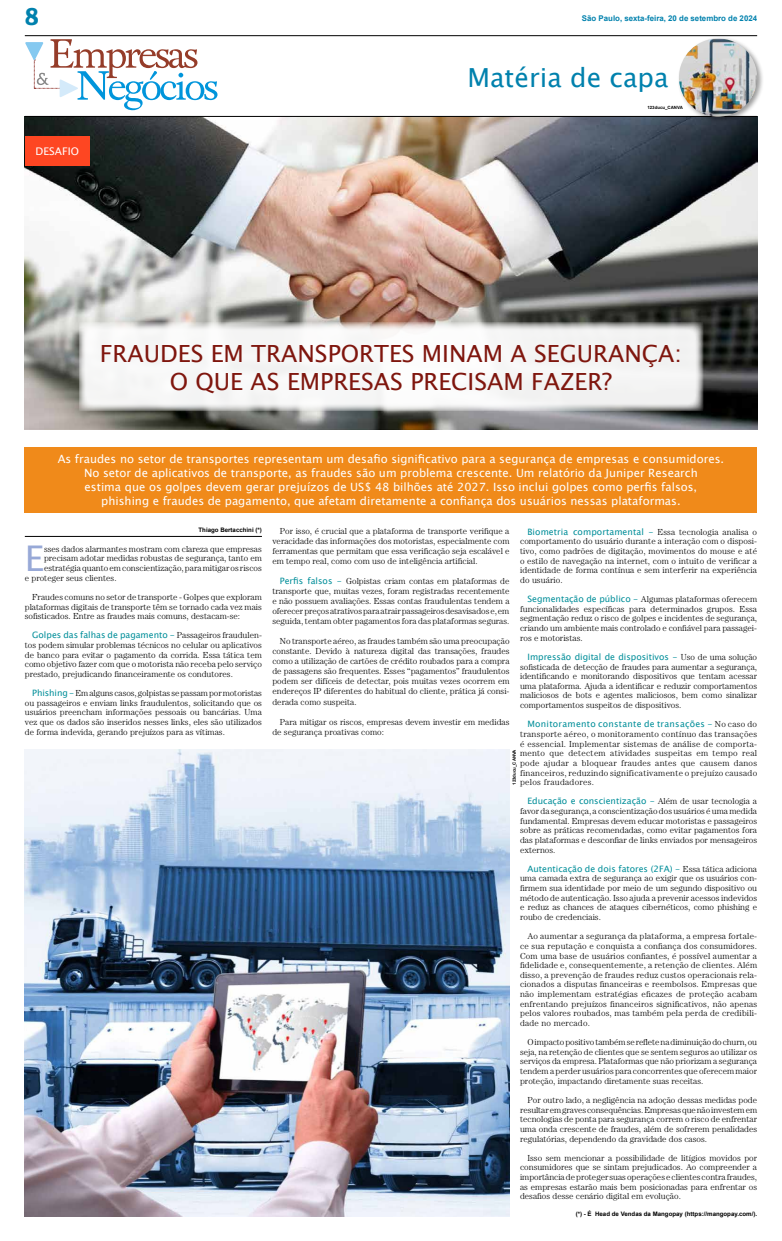
<style>
.page{position:relative;width:782px;height:1241px;background:#fff}
.page>*{position:absolute;margin:0;border:0;box-sizing:border-box;transform-origin:0 0}
.t1{font:35.35px "Lucida Sans Unicode";color:#98a9d7}
.t2{font:26.25px "Lucida Sans Unicode";color:#0081ad}
.t3{font:700 26.25px "Adelle";color:#0081ad}
.t4{font:23.62px/28px "Lucida Sans Unicode";color:#7f160e;text-align:center}
.t5{font:11.38px/14px "Lucida Sans Unicode";color:#fff;text-align:center}
.t6{font:10.5px "Lucida Sans Unicode";color:#fff}
.t7{font:300 8.75px/9.6px "Century Std";color:#000;text-align:justify}
.t8{font:8.75px "Lucida Sans Unicode";color:#008e99}
.t9{font:8.75px "Lucida Sans Unicode";letter-spacing:.03em;color:#008e99}
.t10{font:700 7.88px "Arial";color:#0081ad}
.t11{font:700 6.12px "Arial";color:#000}
.t12{font:700 4.38px "Arial";color:#000}
.s1{font-family:"Century Std";font-weight:300;color:#000}
.s2{font-family:"Lucida Sans Unicode";font-weight:400;color:#008e99}
</style>
<div class="page">
<img style="left:25px;top:117px;width:731px;height:312px">
<div style="left:25px;top:447px;width:731px;height:66px;background:#f08a1a"></div>
<hr style="left:25px;top:35px;width:731px;height:1px;background:#000">
<hr style="left:25px;top:116px;width:731px;height:1px;background:#000">
<svg style="left:25px;top:39px;width:192px;height:71px"></svg>
<hr style="left:25px;top:536px;width:237px;height:1px;background:#000">
<img style="left:25px;top:749px;width:484px;height:466px">
<div style="left:676px;top:36px;width:88px;height:88px;background:#000;opacity:.4"></div>
<img style="left:678px;top:38px;width:78px;height:79px;border-radius:39px">
<div style="left:25px;top:136px;width:65px;height:29px;background:#fe4622"></div>
<svg style="left:79px;top:322px;width:624px;height:89px;fill:#f5f5f5"></svg>
<h2 class="t3" style="left:25px;top:-2px;width:16px">8</h2>
<p class="t10" style="left:581px;top:12px;width:177px">São Paulo, sexta-feira, 20 de setembro de 2024</p>
<h2 class="t2" style="left:467px;top:56px;width:202px">Matéria de capa</h2>
<p class="t6" style="left:36px;top:143px;width:45px">DESAFIO</p>
<p class="t12" style="left:647px;top:105px;width:37px">123ducu_CANVA</p>
<h3 class="t4" style="left:100px;top:340px;width:583px">FRAUDES EM TRANSPORTES MINAM A SEGURANÇA:<br>O QUE AS EMPRESAS PRECISAM FAZER?</h3>
<p class="t5" style="left:58px;top:452px;width:667px">As fraudes no setor de transportes representam um desafio significativo para a segurança de empresas e consumidores.<br>No setor de aplicativos de transporte, as fraudes são um problema crescente. Um relatório da Juniper Research<br>estima que os golpes devem gerar prejuízos de US$ 48 bilhões até 2027. Isso inclui golpes como perfis falsos,<br>phishing e fraudes de pagamento, que afetam diretamente a confiança dos usuários nessas plataformas.</p>
<p class="t11" style="left:198px;top:526px;width:65px">Thiago Bertacchini (*)</p>
<h1 class="t1" style="left:25px;top:530px;width:21px">E</h1>
<p class="t7" style="left:44px;top:543px;width:219px">sses dados alarmantes mostram com clareza que empresas</p>
<p class="t7" style="left:44px;top:553px;width:219px">precisam adotar medidas robustas de segurança, tanto em</p>
<p class="t7" style="left:44px;top:563px;width:219px">estratégia quanto em conscientização, para mitigar os riscos</p>
<p class="t7" style="left:25px;top:572px;width:93px">e proteger seus clientes.</p>
<p class="t7" style="left:25px;top:592px;width:238px;text-indent:7px">Fraudes comuns no setor de transporte - Golpes que exploram plataformas digitais de transporte têm se tornado cada vez mais sofisticados. Entre as fraudes mais comuns, destacam-se:</p>
<p class="t8" style="left:32px;top:628px;width:231px">Golpes das falhas de pagamento - <span class="s1">Passageiros fraudulen-</span></p>
<p class="t7" style="left:25px;top:640px;width:238px">tos podem simular problemas técnicos no celular ou aplicativos de banco para evitar o pagamento da corrida. Essa tática tem como objetivo fazer com que o motorista não receba pelo serviço prestado, prejudicando financeiramente os condutores.</p>
<p class="t7" style="left:25px;top:688px;width:238px;text-indent:7px"><span class="s2">Phishing -</span> Em alguns casos, golpistas se passam por motoristas ou passageiros e enviam links fraudulentos, solicitando que os usuários preencham informações pessoais ou bancárias. Uma vez que os dados são inseridos nesses links, eles são utilizados de forma indevida, gerando prejuízos para as vítimas.</p>
<p class="t7" style="left:272px;top:525px;width:238px;line-height:10.1px;text-indent:7px">Por isso, é crucial que a plataforma de transporte verifique a veracidade das informações dos motoristas, especialmente com ferramentas que permitam que essa verificação seja escalável e em tempo real, como com uso de inteligência artificial.</p>
<p class="t7" style="left:272px;top:576px;width:238px;line-height:10.1px;text-indent:7px"><span class="s2">Perfis falsos -</span> Golpistas criam contas em plataformas de transporte que, muitas vezes, foram registradas recentemente e não possuem avaliações. Essas contas fraudulentas tendem a oferecer preços atrativos para atrair passageiros desavisados e, em seguida, tentam obter pagamentos fora das plataformas seguras.</p>
<p class="t7" style="left:272px;top:636px;width:238px;line-height:10.1px;text-indent:7px">No transporte aéreo, as fraudes também são uma preocupação constante. Devido à natureza digital das transações, fraudes como a utilização de cartões de crédito roubados para a compra de passagens são frequentes. Esses “pagamentos” fraudulentos podem ser difíceis de detectar, pois muitas vezes ocorrem em endereços IP diferentes do habitual do cliente, prática já consi&shy;derada como suspeita.</p>
<p class="t7" style="left:272px;top:716px;width:238px;line-height:10.1px;text-indent:7px">Para mitigar os riscos, empresas devem investir em medidas de segurança proativas como:</p>
<p class="t8" style="left:527px;top:524px;width:231px">Biometria comportamental - <span class="s1">Essa tecnologia analisa o</span></p>
<p class="t7" style="left:520px;top:536px;width:238px">comportamento do usuário durante a interação com o disposi&shy;tivo, como padrões de digitação, movimentos do mouse e até o estilo de navegação na internet, com o intuito de verificar a identidade de forma contínua e sem interferir na experiência do usuário.</p>
<p class="t7" style="left:520px;top:594px;width:238px;text-indent:7px"><span class="s2">Segmentação de público -</span> Algumas plataformas oferecem funcionalidades específicas para determinados grupos. Essa segmentação reduz o risco de golpes e incidentes de segurança, criando um ambiente mais controlado e confiável para passagei&shy;ros e motoristas.</p>
<p class="t8" style="left:527px;top:649px;width:231px">Impressão digital de dispositivos - <span class="s1">Uso de uma solução</span></p>
<p class="t7" style="left:520px;top:661px;width:238px">sofisticada de detecção de fraudes para aumentar a segurança, identificando e monitorando dispositivos que tentam acessar uma plataforma. Ajuda a identificar e reduzir comportamentos maliciosos de bots e agentes maliciosos, bem como sinalizar comportamentos suspeitos de dispositivos.</p>
<p class="t9" style="left:527px;top:717px;width:231px">Monitoramento constante de transações - <span class="s1">No caso do</span></p>
<p class="t7" style="left:520px;top:729px;width:238px">transporte aéreo, o monitoramento contínuo das transações é essencial. Implementar sistemas de análise de comporta&shy;mento que detectem atividades suspeitas em tempo real pode ajudar a bloquear fraudes antes que causem danos financeiros, reduzindo significativamente o prejuízo causado pelos fraudadores.</p>
<p class="t8" style="left:527px;top:794px;width:231px">Educação e conscientização - <span class="s1">Além de usar tecnologia a</span></p>
<p class="t7" style="left:520px;top:806px;width:238px">favor da segurança, a conscientização dos usuários é uma medida fundamental. Empresas devem educar motoristas e passageiros sobre as práticas recomendadas, como evitar pagamentos fora das plataformas e desconfiar de links enviados por mensageiros externos.</p>
<p class="t8" style="left:527px;top:861px;width:231px">Autenticação de dois fatores (2FA) - <span class="s1">Essa tática adiciona</span></p>
<p class="t7" style="left:520px;top:873px;width:238px">uma camada extra de segurança ao exigir que os usuários con&shy;firmem sua identidade por meio de um segundo dispositivo ou método de autenticação. Isso ajuda a prevenir acessos indevidos e reduz as chances de ataques cibernéticos, como phishing e roubo de credenciais.</p>
<p class="t7" style="left:520px;top:931px;width:238px;text-indent:7px">Ao aumentar a segurança da plataforma, a empresa fortale&shy;ce sua reputação e conquista a confiança dos consumidores.<br>Com uma base de usuários confiantes, é possível aumentar a fidelidade e, consequentemente, a retenção de clientes. Além disso, a prevenção de fraudes reduz custos operacionais rela&shy;cionados a disputas financeiras e reembolsos. Empresas que não implementam estratégias eficazes de proteção acabam enfrentando prejuízos financeiros significativos, não apenas pelos valores roubados, mas também pela perda de credibili&shy;dade no mercado.</p>
<p class="t7" style="left:520px;top:1037px;width:238px;text-indent:7px">O impacto positivo também se reflete na diminuição do churn, ou seja, na retenção de clientes que se sentem seguros ao utilizar os serviços da empresa. Plataformas que não priorizam a segurança tendem a perder usuários para concorrentes que oferecem maior proteção, impactando diretamente suas receitas.</p>
<p class="t7" style="left:520px;top:1094px;width:238px;text-indent:7px">Por outro lado, a negligência na adoção dessas medidas pode resultar em graves consequências. Empresas que não investem em tecnologias de ponta para segurança correm o risco de enfrentar uma onda crescente de fraudes, além de sofrerem penalidades regulatórias, dependendo da gravidade dos casos.</p>
<p class="t7" style="left:520px;top:1152px;width:238px;text-indent:7px">Isso sem mencionar a possibilidade de litígios movidos por consumidores que se sintam prejudicados. Ao compreender a importância de proteger suas operações e clientes contra fraudes, as empresas estarão mais bem posicionadas para enfrentar os desafios desse cenário digital em evolução.</p>
<p class="t11" style="left:575px;top:1209px;width:183px">(*) - É Head de Vendas da Mangopay (https://mangopay.com/).</p>
<p class="t12" style="left:511px;top:784px;width:37px;rotate:-90deg">123ducu_CANVA</p>
</div>
